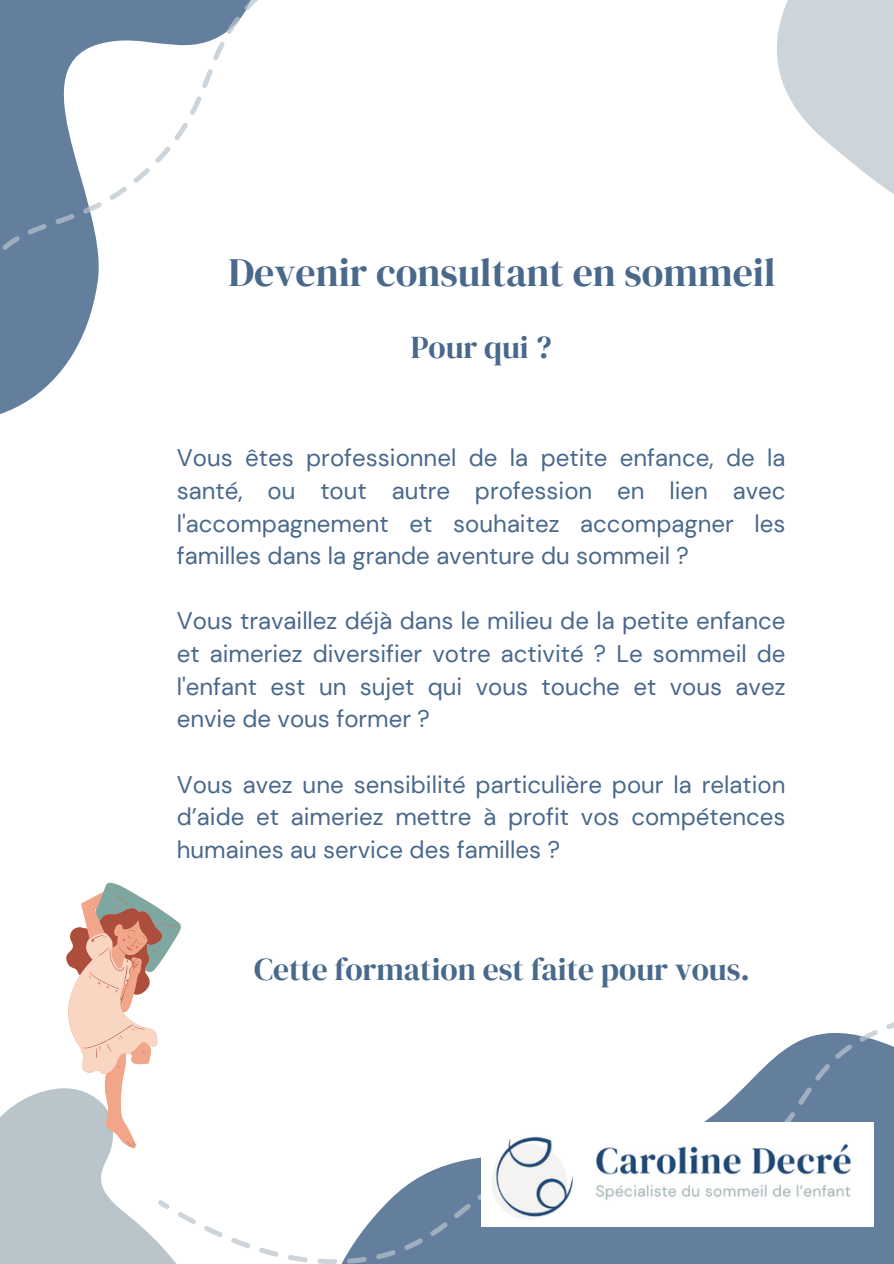
<style>
.page{position:relative;width:894px;height:1264px;background:#fff}
.page>*{position:absolute;margin:0;border:0;box-sizing:border-box;transform-origin:0 0}
.t1{font:39.75px "DM Serif Display";color:#48688c}
.t2{font:31.5px "DM Serif Display";color:#48688c}
.t3{font:24px/32.7px "DM Sans";color:#48688c;text-align:justify}
</style>
<div class="page">
<svg style="left:777px;top:0;width:116px;height:194px"></svg>
<svg style="left:0;top:0;width:258px;height:414px"></svg>
<svg style="left:231px;top:1022px;width:662px;height:241px"></svg>
<svg style="left:0;top:882px;width:223px;height:381px"></svg>
<img style="left:481px;top:1122px;width:391px;height:103px">
<p class="t1" style="left:228px;top:244px;width:548px">Devenir consultant en sommeil</p>
<p class="t2" style="left:410px;top:325px;width:142px">Pour qui ?</p>
<p class="t3" style="left:177px;top:442px;width:610px">Vous êtes professionnel de la petite enfance, de la santé, ou tout autre profession en lien avec l'accompagnement et souhaitez accompagner les familles dans la grande aventure du sommeil ?</p>
<h1 class="t3" style="left:177px;top:605px;width:610px">Vous travaillez déjà dans le milieu de la petite enfance et aimeriez diversifier votre activité ? Le sommeil de l'enfant est un sujet qui vous touche et vous avez envie de vous former ?</h1>
<h2 class="t3" style="left:177px;top:768px;width:610px">Vous avez une sensibilité particulière pour la relation d’aide et aimeriez mettre à profit vos compétences humaines au service des familles ?</h2>
<p class="t2" style="left:254px;top:947px;width:497px">Cette formation est faite pour vous.</p>
</div>
